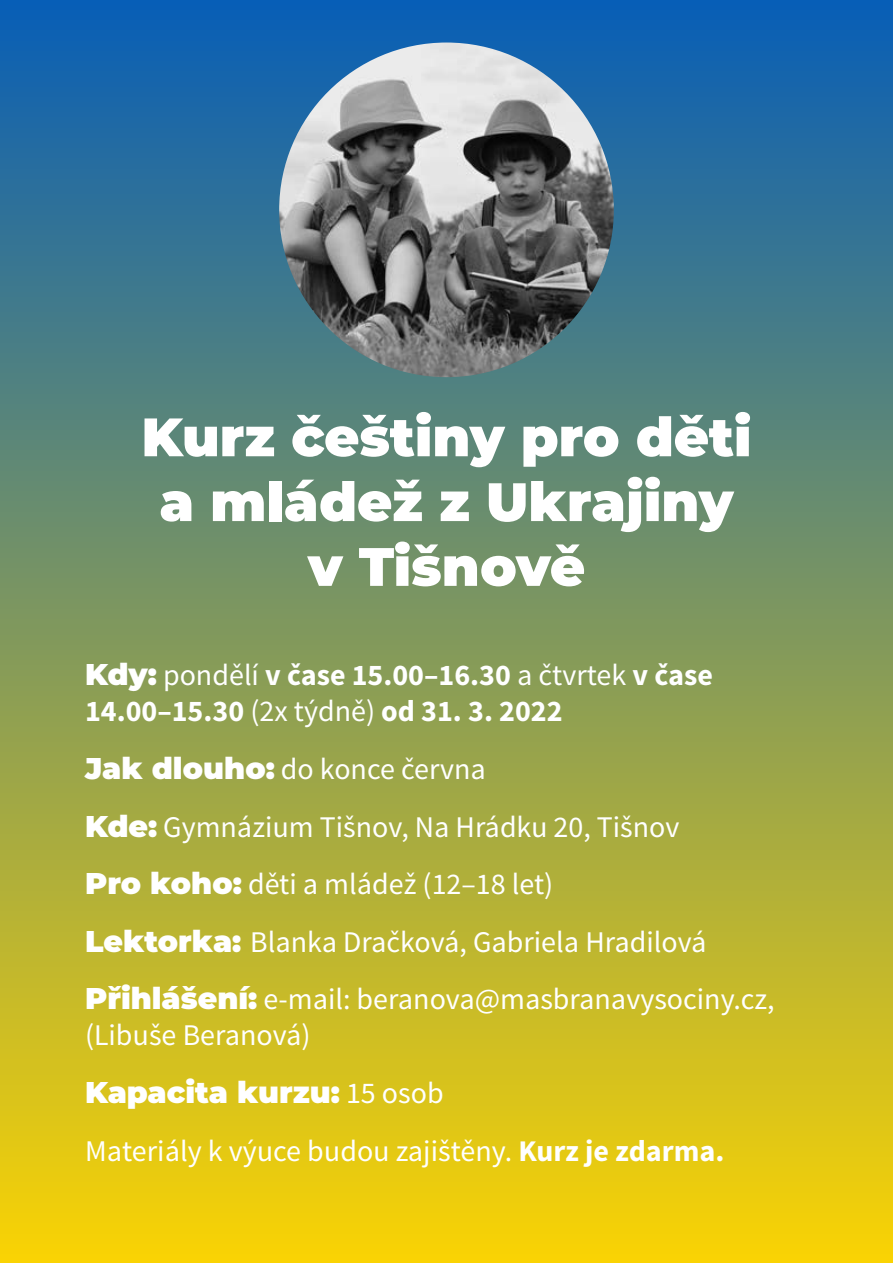
<style>
.page{position:relative;width:893px;height:1263px;background:#fff}
.page>*{position:absolute;margin:0;border:0;box-sizing:border-box;transform-origin:0 0}
.t1{font:900 54px/64.8px "Montserrat";color:#fff;text-align:center}
.t2{font:30px/57.6px "Source Sans Pro";color:#fff}
.t3{font:700 30px/36px "Source Sans Pro";color:#fff}
.t4{font:900 30px "Montserrat";color:#fff}
.s1{font-family:"Montserrat";font-weight:900}
.s2{font-weight:400}
.s3{font-family:"Source Sans Pro";font-weight:400}
.s4{font-weight:700}
</style>
<div class="page">
<div style="left:0;top:0;width:893px;height:1263px;background:linear-gradient(to bottom,#075eb7,#fad303)"></div>
<img style="left:279px;top:43px;width:335px;height:334px;border-radius:167px">
<h1 class="t1" style="left:141px;top:401px;width:612px">Kurz češtiny pro děti a mládež z Ukrajiny v Tišnově</h1>
<p class="t3" style="left:85px;top:658px;width:629px"><span class="s1">Kdy:</span> <span class="s2">pondělí</span> v čase 15.00–16.30 <span class="s2">a čtvrtek</span> v čase<br>14.00–15.30 <span class="s2">(2x týdně)</span> od 31. 3. 2022</p>
<p class="t2" style="left:85px;top:741px;width:691px"><span class="s1">Jak dlouho:</span> do konce června<br><span class="s1">Kde:</span> Gymnázium Tišnov, Na Hrádku 20, Tišnov<br><span class="s1">Pro koho:</span> děti a mládež (12–18 let)<br><span class="s1">Lektorka:</span> Blanka Dračková, Gabriela Hradilová <span class="s1">Přihlášení:</span> e-mail: beranova@masbranavysociny.cz,</p>
<p class="t2" style="left:85px;top:1007px;width:227px">(Libuše Beranová)</p>
<p class="t4" style="left:85px;top:1070px;width:360px">Kapacita kurzu: <span class="s3">15 osob</span></p>
<p class="t2" style="left:85px;top:1122px;width:641px">Materiály k výuce budou zajištěny. <span class="s4">Kurz je zdarma.</span></p>
</div>
